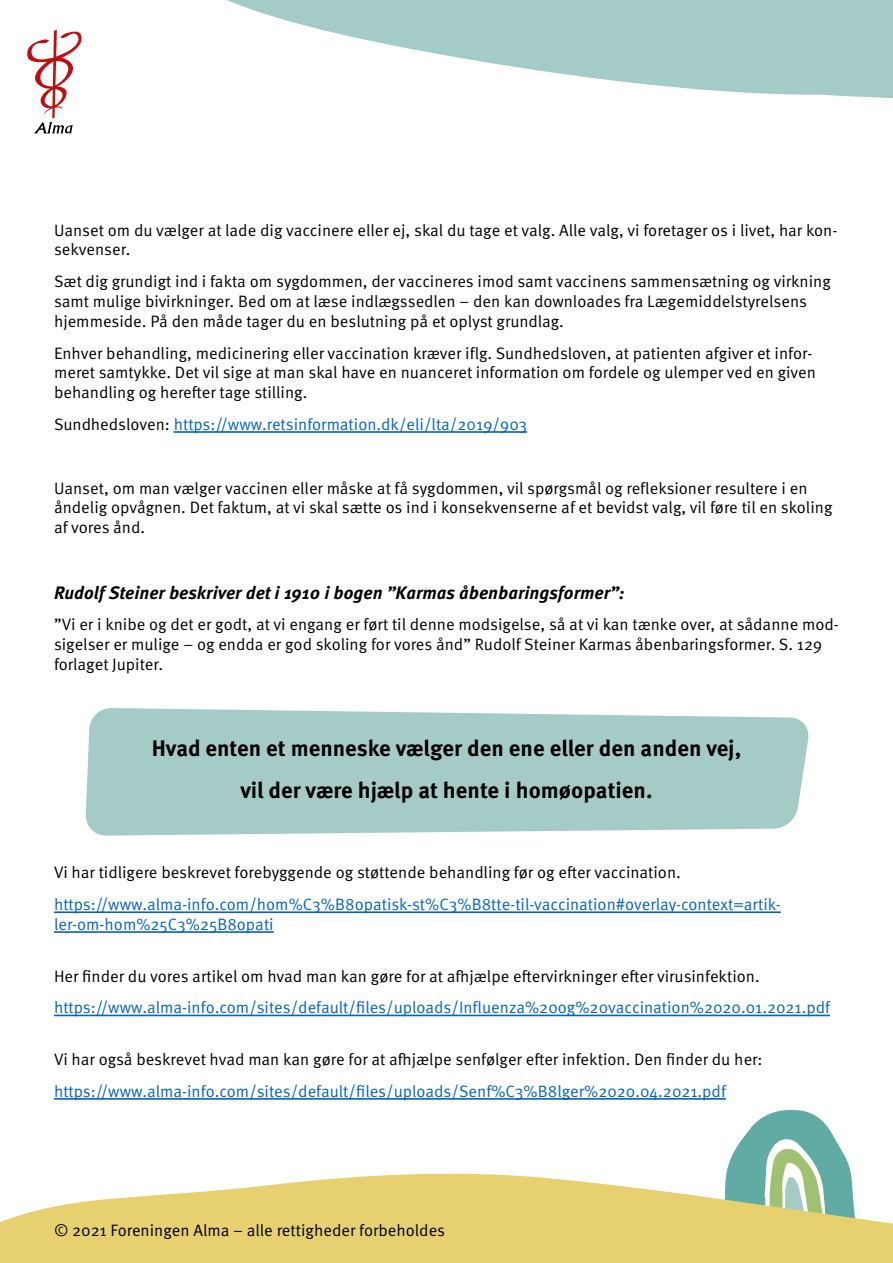
<style>
.page{position:relative;width:893px;height:1263px;background:#fff}
.page>*{position:absolute;margin:0;border:0;box-sizing:border-box;transform-origin:0 0}
.t1{font:700 22.5px/42px "Meta Pro";color:#000;text-align:center}
.t2{font:italic 700 18px "Meta Pro";color:#000}
.t3{font:16.5px/19.8px "Meta Pro Norm";color:#000}
.t4{font:16.5px/19.8px "Meta Pro Norm";color:#0563c1}
.s1{color:#000}
</style>
<div class="page">
<svg style="left:727px;top:1109px;width:123px;height:60px"></svg>
<svg style="left:0;top:1169px;width:893px;height:94px;fill:#e6d070"></svg>
<svg style="left:227px;top:0;width:666px;height:98px;fill:#a4cbc6"></svg>
<svg style="left:85px;top:708px;width:724px;height:128px;background:#abcfca"></svg>
<svg style="left:27px;top:30px;width:55px;height:103px"></svg>
<hr style="left:174px;top:431px;width:353px;height:2px;background:#0563c1">
<hr style="left:54px;top:911px;width:727px;height:2px;background:#0563c1">
<hr style="left:54px;top:931px;width:220px;height:2px;background:#0563c1">
<hr style="left:54px;top:1015px;width:776px;height:1px;background:#0563c1">
<hr style="left:54px;top:1098px;width:672px;height:2px;background:#0563c1">
<p class="t3" style="left:54px;top:219px;width:785px">Uanset om du vælger at lade dig vaccinere eller ej, skal du tage et valg. Alle valg, vi foretager os i livet, har kon&shy;sekvenser.</p>
<p class="t3" style="left:54px;top:271px;width:778px">Sæt dig grundigt ind i fakta om sygdommen, der vaccineres imod samt vaccinens sammensætning og virkning samt mulige bivirkninger. Bed om at læse indlægssedlen – den kan downloades fra Lægemiddelstyrelsens hjemmeside. På den måde tager du en beslutning på et oplyst grundlag.</p>
<p class="t3" style="left:54px;top:342px;width:763px">Enhver behandling, medicinering eller vaccination kræver iflg. Sundhedsloven, at patienten afgiver et infor&shy;meret samtykke. Det vil sige at man skal have en nuanceret information om fordele og ulemper ved en given behandling og herefter tage stilling.</p>
<p class="t4" style="left:54px;top:413px;width:475px"><span class="s1">Sundhedsloven:</span> https://www.retsinformation.dk/eli/lta/2019/903</p>
<p class="t3" style="left:54px;top:477px;width:780px">Uanset, om man vælger vaccinen eller måske at få sygdommen, vil spørgsmål og refleksioner resultere i en åndelig opvågnen. Det faktum, at vi skal sætte os ind i konsekvenserne af et bevidst valg, vil føre til en skoling af vores ånd.</p>
<p class="t2" style="left:54px;top:578px;width:572px">Rudolf Steiner beskriver det i 1910 i bogen ”Karmas åbenbaringsformer”:</p>
<p class="t3" style="left:54px;top:614px;width:786px">”Vi er i knibe og det er godt, at vi engang er ført til denne modsigelse, så at vi kan tænke over, at sådanne mod&shy;sigelser er mulige – og endda er god skoling for vores ånd” Rudolf Steiner Karmas åbenbaringsformer. S. 129 forlaget Jupiter.</p>
<h1 class="t1" style="left:152px;top:726px;width:591px">Hvad enten et menneske vælger den ene eller den anden vej, vil der være hjælp at hente i homøopatien.</h1>
<p class="t3" style="left:54px;top:862px;width:628px">Vi har tidligere beskrevet forebyggende og støttende behandling før og efter vaccination.</p>
<p class="t4" style="left:54px;top:893px;width:728px">https://www.alma-info.com/hom%C3%B8opatisk-st%C3%B8tte-til-vaccination#overlay-context=artik&shy;ler-om-hom%25C3%25B8opati</p>
<p class="t3" style="left:54px;top:965px;width:707px">Her finder du vores artikel om hvad man kan gøre for at afhjælpe eftervirkninger efter virusinfektion.</p>
<p class="t4" style="left:54px;top:997px;width:778px">https://www.alma-info.com/sites/default/files/uploads/Influenza%20og%20vaccination%2020.01.2021.pdf</p>
<p class="t3" style="left:54px;top:1048px;width:710px">Vi har også beskrevet hvad man kan gøre for at afhjælpe senfølger efter infektion. Den finder du her:</p>
<p class="t4" style="left:54px;top:1080px;width:673px">https://www.alma-info.com/sites/default/files/uploads/Senf%C3%B8lger%2020.04.2021.pdf</p>
<p class="t3" style="left:54px;top:1219px;width:393px">© 2021 Foreningen Alma – alle rettigheder forbeholdes</p>
</div>
